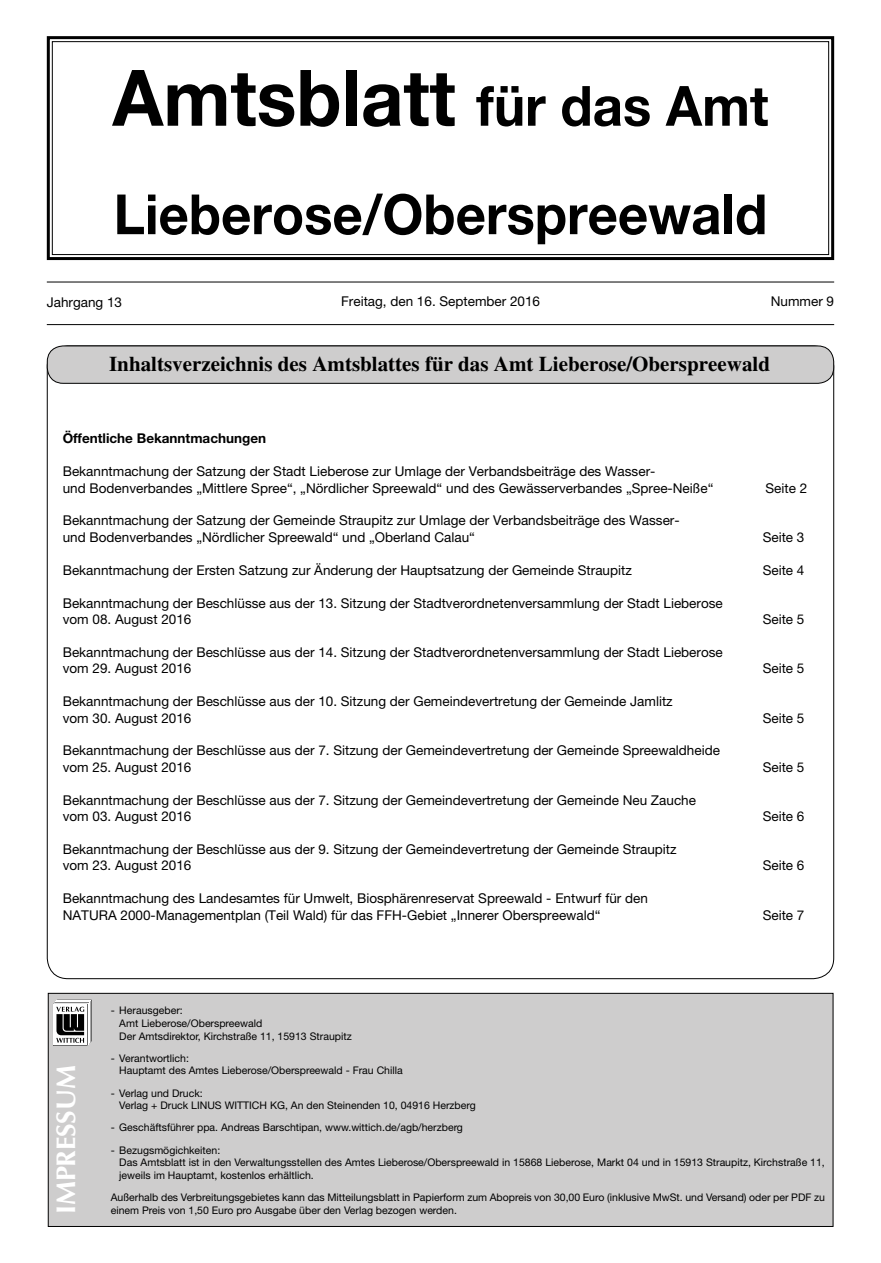
<style>
.page{position:relative;width:881px;height:1263px;background:#fff}
.page>*{position:absolute;margin:0;border:0;box-sizing:border-box;transform-origin:0 0}
.t1{font:700 78px "Helvetica Neue LT";color:#000;scale:.95 1}
.t2{font:700 55.5px "Helvetica Neue LT";color:#000;scale:.95 1}
.t3{font:700 27px "Optima LT";letter-spacing:-.005em;color:#fff}
.t4{font:700 21px "Times LT";color:#000}
.t5{font:13.5px/16.5px "Helvetica Neue LT";color:#000}
.t6{font:700 13.5px "Helvetica Neue LT";color:#000}
.t7{font:10.5px/12.6px "Helvetica Neue LT";color:#000}
.s1{font-size:55.5px}
</style>
<div class="page">
<hr style="left:47px;top:282px;width:786px;height:1px;background:#000">
<hr style="left:47px;top:324px;width:786px;height:1px;background:#000">
<svg style="left:46px;top:36px;width:789px;height:225px"></svg>
<div style="left:52px;top:41px;width:776px;height:214px;border:1px solid #000"></div>
<div style="left:47px;top:346px;width:786px;height:37px;background:#cecdcd;border-radius:16px"></div>
<div style="left:47px;top:345px;width:786px;height:39px;border:1px solid #000;border-radius:16px"></div>
<div style="left:48px;top:993px;width:785px;height:234px;background:#cecdcd;border:1px solid #000"></div>
<svg style="left:53px;top:1000px;width:39px;height:46px;background:#989898"></svg>
<h1 class="t1" style="left:112px;top:50px;width:691px">Amtsblatt <span class="s1">für das Amt</span></h1>
<h2 class="t2" style="left:114px;top:180px;width:689px">Lieberose/Oberspreewald</h2>
<p class="t5" style="left:47px;top:294px;width:77px">Jahrgang 13</p>
<p class="t5" style="left:341px;top:293px;width:200px">Freitag, den 16. September 2016</p>
<p class="t5" style="left:770px;top:293px;width:65px">Nummer 9</p>
<h3 class="t4" style="left:109px;top:351px;width:662px">Inhaltsverzeichnis des Amtsblattes für das Amt Lieberose/Oberspreewald</h3>
<p class="t6" style="left:63px;top:430px;width:205px">Öffentliche Bekanntmachungen</p>
<p class="t5" style="left:63px;top:463px;width:652px">Bekanntmachung der Satzung der Stadt Lieberose zur Umlage der Verbandsbeiträge des Wasser-<br>und Bodenverbandes „Mittlere Spree“, „Nördlicher Spreewald“ und des Gewässerverbandes „Spree-Neiße“</p>
<p class="t5" style="left:63px;top:512px;width:618px">Bekanntmachung der Satzung der Gemeinde Straupitz zur Umlage der Verbandsbeiträge des Wasser&shy;und Bodenverbandes „Nördlicher Spreewald“ und „Oberland Calau“</p>
<p class="t5" style="left:765px;top:479px;width:43px">Seite 2</p>
<p class="t5" style="left:762px;top:529px;width:43px">Seite 3</p>
<p class="t5" style="left:63px;top:561px;width:570px">Bekanntmachung der Ersten Satzung zur Änderung der Hauptsatzung der Gemeinde Straupitz</p>
<p class="t5" style="left:762px;top:561px;width:43px">Seite 4</p>
<p class="t5" style="left:63px;top:594px;width:661px">Bekanntmachung der Beschlüsse aus der 13. Sitzung der Stadtverordnetenversammlung der Stadt Lieberose vom 08. August 2016</p>
<p class="t5" style="left:762px;top:611px;width:43px">Seite 5</p>
<p class="t5" style="left:63px;top:643px;width:661px">Bekanntmachung der Beschlüsse aus der 14. Sitzung der Stadtverordnetenversammlung der Stadt Lieberose vom 29. August 2016</p>
<p class="t5" style="left:63px;top:693px;width:611px">Bekanntmachung der Beschlüsse aus der 10. Sitzung der Gemeindevertretung der Gemeinde Jamlitz vom 30. August 2016</p>
<p class="t5" style="left:63px;top:742px;width:658px">Bekanntmachung der Beschlüsse aus der 7. Sitzung der Gemeindevertretung der Gemeinde Spreewaldheide vom 25. August 2016</p>
<p class="t5" style="left:63px;top:791px;width:634px">Bekanntmachung der Beschlüsse aus der 7. Sitzung der Gemeindevertretung der Gemeinde Neu Zauche vom 03. August 2016</p>
<p class="t5" style="left:63px;top:841px;width:615px">Bekanntmachung der Beschlüsse aus der 9. Sitzung der Gemeindevertretung der Gemeinde Straupitz vom 23. August 2016</p>
<p class="t5" style="left:63px;top:890px;width:586px">Bekanntmachung des Landesamtes für Umwelt, Biosphärenreservat Spreewald - Entwurf für den<br>NATU RA 2000-Managementplan (Teil Wald) für das FFH-Gebiet „I nnerer Oberspreewald“</p>
<p class="t5" style="left:762px;top:660px;width:43px">Seite 5</p>
<p class="t5" style="left:762px;top:709px;width:43px">Seite 5</p>
<p class="t5" style="left:762px;top:758px;width:43px">Seite 5</p>
<p class="t5" style="left:762px;top:808px;width:43px">Seite 6</p>
<p class="t5" style="left:762px;top:857px;width:43px">Seite 6</p>
<p class="t5" style="left:762px;top:906px;width:43px">Seite 7</p>
<h3 class="t3" style="left:50px;top:1214px;width:150px;rotate:-90deg">IMPRESSUM</h3>
<p class="t7" style="left:119px;top:1004px;width:234px;text-indent:-9px">- Herausgeber:<br>Amt Lieberose/Oberspreewald<br>Der Amtsdirektor, Kirchstraße 11, 15913 Straupitz</p>
<p class="t7" style="left:119px;top:1052px;width:285px;text-indent:-9px">- Verantwortlich:<br>Hauptamt des Amtes Lieberose/Oberspreewald - Frau Chilla</p>
<p class="t7" style="left:119px;top:1086px;width:358px;text-indent:-9px">- Verlag und Druck:<br>Verlag + Druck Lin us Wittich KG, An den Steinenden 10, 04916 Herzberg</p>
<p class="t7" style="left:111px;top:1121px;width:353px">- Geschäftsführer ppa. Andreas Barschtipan, www.wittich.de/agb/herzberg</p>
<p class="t7" style="left:119px;top:1143px;width:706px;text-indent:-9px">- Bezugsmögichkeiten:<br>Das Amtsblatt ist in den Verwaltungsstellen des Amtes Lieberose/Oberspreewald in 15868 Lieberose, Markt 04 und in 15913 Straupitz, Kirchstraße 11, jeweils im Hauptamt, kostenlos erhältlich.</p>
<p class="t7" style="left:111px;top:1191px;width:715px">Außerhalb des Verbreitungsgebietes kann das Mitteilungsblatt in Papierform zum Abopreis von 30,00 Euro (inklusive MwSt. und Versand) oder per PDF zu</p>
<p class="t7" style="left:111px;top:1203px;width:347px">einem Preis von 1,50 Euro pro Ausgabe über den Verlag bezogen werden.</p>
</div>
